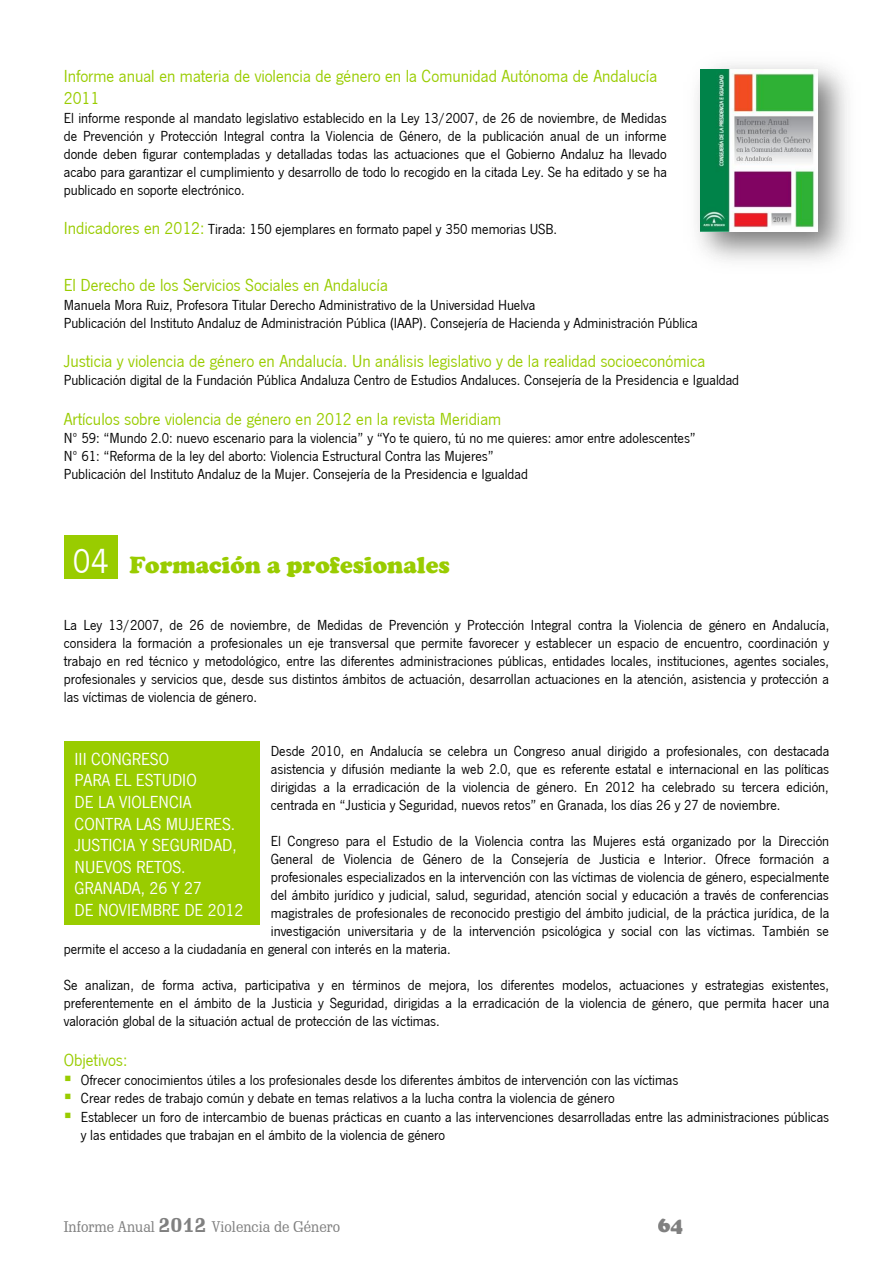
<style>
.page{position:relative;width:893px;height:1263px;background:#fff}
.page>*{position:absolute;margin:0;border:0;box-sizing:border-box;transform-origin:0 0}
.t1{font:900 24px "Cooper";color:#9c0}
.t2{font:900 21px "Cooper";color:#808080}
.t3{font:18px/21.6px "News Got T";color:#9c0}
.t4{font:18px/21.6px "News Got T";color:#fff}
.t5{font:15px/18px "News Got T";color:#000;text-align:justify}
.t6{font:15px "Schadow BT";color:#808080}
.s1{font-size:18px;color:#9c0}
.s2{font-family:"News Got T";font-weight:400;font-size:36px;color:#fff}
.s3{color:#9c0}
.s4{font-weight:700;font-size:21px}
</style>
<div class="page">
<div style="left:64px;top:741px;width:196px;height:183px;background:#9c0"></div>
<div style="left:64px;top:535px;width:53px;height:44px;background:#9c0"></div>
<img style="left:697px;top:65px;width:150px;height:196px">
<img style="left:701px;top:70px;width:116px;height:162px">
<p class="t3" style="left:64px;top:64px;width:595px">Informe anual en materia de violencia de género en la Comunidad Autónoma de Andalucía<br>2011</p>
<p class="t5" style="left:64px;top:107px;width:605px">El informe responde al mandato legislativo establecido en la Ley 13/2007, de 26 de noviembre, de Medidas de Prevención y Protección Integral contra la Violencia de Género, de la publicación anual de un informe donde deben figurar contempladas y detalladas todas las actuaciones que el Gobierno Andaluz ha llevado acabo para garantizar el cumplimiento y desarrollo de todo lo recogido en la citada Ley. Se ha editado y se ha publicado en soporte electrónico.</p>
<p class="t5" style="left:64px;top:219px;width:495px"><span class="s1">Indicadores en 2012:</span> Tirada: 150 ejemplares en formato papel y 350 memorias USB.</p>
<p class="t3" style="left:64px;top:273px;width:326px">El Derecho de los Servicios Sociales en Andalucía</p>
<p class="t5" style="left:64px;top:295px;width:636px">Manuela Mora Ruiz, Profesora Titular Derecho Administrativo de la Universidad Huelva<br>Publicación del Instituto Andaluz de Administración Pública (IAAP). Consejería de Hacienda y Administración Pública</p>
<p class="t3" style="left:64px;top:349px;width:643px">Justicia y violencia de género en Andalucía. Un análisis legislativo y de la realidad socioeconómica</p>
<p class="t5" style="left:64px;top:370px;width:677px">Publicación digital de la Fundación Pública Andaluza Centro de Estudios Andaluces. Consejería de la Presidencia e Igualdad</p>
<p class="t3" style="left:64px;top:406px;width:439px">Artículos sobre violencia de género en 2012 en la revista Meridiam</p>
<p class="t5" style="left:64px;top:428px;width:634px;text-align:left">Nº 59: “Mundo 2.0: nuevo escenario para la violencia” y “Yo te quiero, tú no me quieres: amor entre adolescentes”<br>Nº 61: “Reforma de la ley del aborto: Violencia Estructural Contra las Mujeres”<br>Publicación del Instituto Andaluz de la Mujer. Consejería de la Presidencia e Igualdad</p>
<h1 class="t1" style="left:73px;top:551px;width:379px"><span class="s2">04</span> Formación a profesionales</h1>
<p class="t5" style="left:64px;top:615px;width:767px">La Ley 13/2007, de 26 de noviembre, de Medidas de Prevención y Protección Integral contra la Violencia de género en Andalucía, considera la formación a profesionales un eje transversal que permite favorecer y establecer un espacio de encuentro, coordinación y trabajo en red técnico y metodológico, entre las diferentes administraciones públicas, entidades locales, instituciones, agentes sociales, profesionales y servicios que, desde sus distintos ámbitos de actuación, desarrollan actuaciones en la atención, asistencia y protección a las víctimas de violencia de género.</p>
<p class="t5" style="left:271px;top:741px;width:560px">Desde 2010, en Andalucía se celebra un Congreso anual dirigido a profesionales, con destacada asistencia y difusión mediante la web 2.0, que es referente estatal e internacional en las políticas dirigidas a la erradicación de la violencia de género. En 2012 ha celebrado su tercera edición, centrada en “Justicia y Seguridad, nuevos retos” en Granada, los días 26 y 27 de noviembre.</p>
<p class="t5" style="left:271px;top:831px;width:560px">El Congreso para el Estudio de la Violencia contra las Mujeres está organizado por la Dirección</p>
<p class="t5" style="left:271px;top:849px;width:560px">General de Violencia de Género de la Consejería de Justicia e Interior. Ofrece formación a</p>
<p class="t5" style="left:271px;top:867px;width:560px">profesionales especializados en la intervención con las víctimas de violencia de género, especialmente</p>
<p class="t5" style="left:271px;top:885px;width:560px">del ámbito jurídico y judicial, salud, seguridad, atención social y educación a través de conferencias</p>
<p class="t5" style="left:271px;top:903px;width:560px">magistrales de profesionales de reconocido prestigio del ámbito judicial, de la práctica jurídica, de la</p>
<p class="t5" style="left:271px;top:921px;width:560px">investigación universitaria y de la intervención psicológica y social con las víctimas. También se</p>
<p class="t5" style="left:64px;top:939px;width:389px">permite el acceso a la ciudadanía en general con interés en la materia.</p>
<p class="t5" style="left:64px;top:975px;width:767px">Se analizan, de forma activa, participativa y en términos de mejora, los diferentes modelos, actuaciones y estrategias existentes, preferentemente en el ámbito de la Justicia y Seguridad, dirigidas a la erradicación de la violencia de género, que permita hacer una valoración global de la situación actual de protección de las víctimas.</p>
<p class="t3" style="left:64px;top:1047px;width:65px">Objetivos:</p>
<p class="t5" style="left:64px;top:1069px;width:616px"><span class="s3">▪</span> Ofrecer conocimientos útiles a los profesionales desde los diferentes ámbitos de intervención con las víctimas</p>
<p class="t5" style="left:64px;top:1088px;width:552px"><span class="s3">▪</span> Crear redes de trabajo común y debate en temas relativos a la lucha contra la violencia de género</p>
<p class="t5" style="left:81px;top:1107px;width:750px;text-indent:-17px"><span class="s3">▪</span> Establecer un foro de intercambio de buenas prácticas en cuanto a las intervenciones desarrolladas entre las administraciones públicas y las entidades que trabajan en el ámbito de la violencia de género</p>
<p class="t4" style="left:75px;top:747px;width:170px">III CONGRESO<br>PARA EL ESTUDIO<br>DE LA VIOLENCIA<br>CONTRA LAS MUJERES.<br>JUSTICIA Y SEGURIDAD,<br>NUEVOS RETOS.<br>GRANADA, 26 Y 27<br>DE NOVIEMBRE DE 2012</p>
<p class="t6" style="left:64px;top:1218px;width:278px">Informe Anual <span class="s4">2012</span> Violencia de Género</p>
<h2 class="t2" style="left:658px;top:1213px;width:27px">64</h2>
</div>
